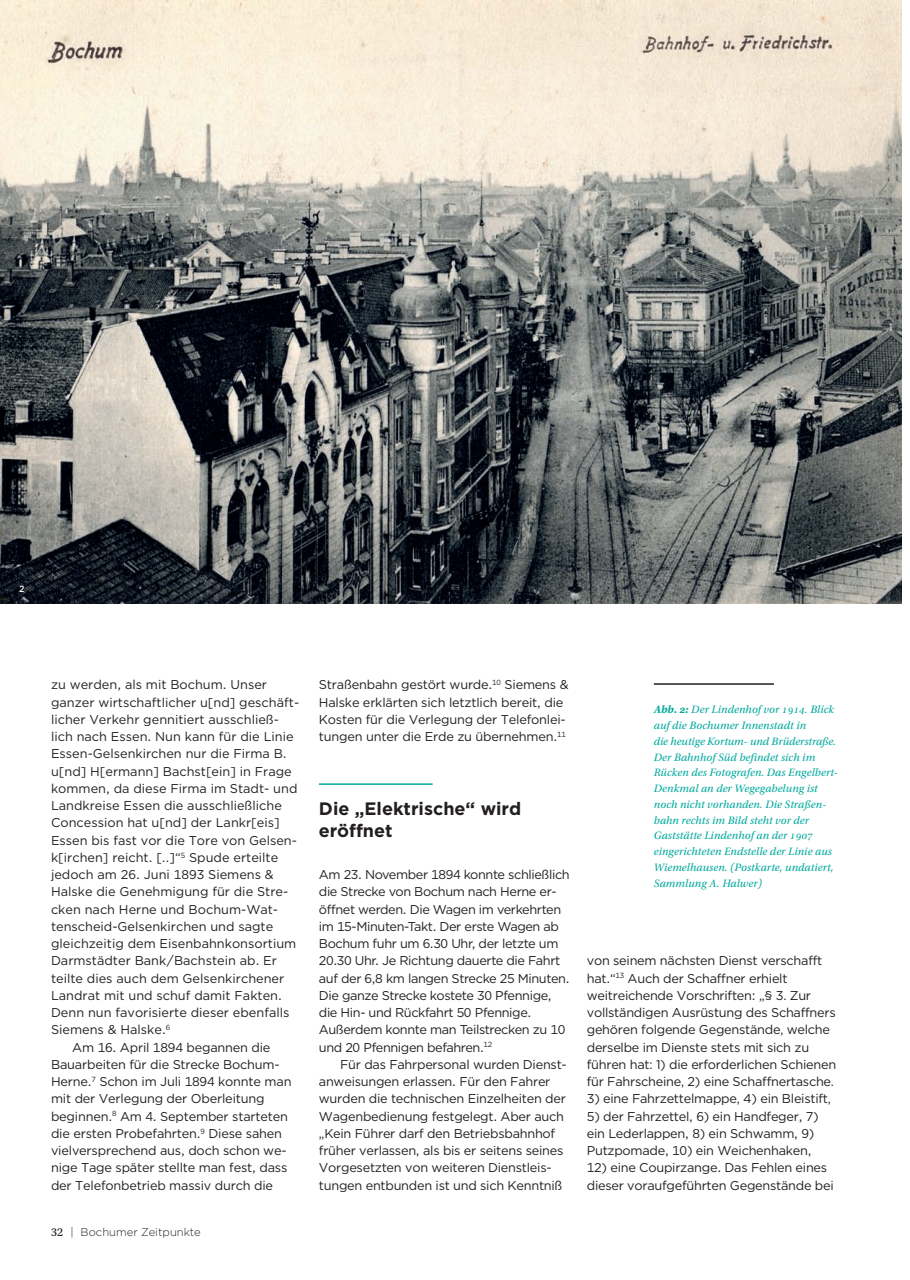
<style>
.page{position:relative;width:910px;height:1280px;background:#fff}
.page>*{position:absolute;margin:0;border:0;box-sizing:border-box;transform-origin:0 0}
.t1{font:700 18px/22.5px "Gotham";color:#231f20}
.t2{font:12.75px/17.2px "Gotham";letter-spacing:-.02em;color:#231f20}
.t3{font:12.75px "Gotham";color:#231f20}
.t4{font:italic 11.25px/15.8px "Utopia Std";letter-spacing:.01em;color:#00a99d}
.t5{font:300 11.25px "Gotham";color:#231f20}
.t6{font:500 9px "Gotham";color:#fff}
.s1{font-family:"Utopia Std Capt";font-weight:400;font-size:12px}
.s2{font-weight:700}
</style>
<div class="page">
<hr style="left:319px;top:783px;width:114px;height:2px;background:#00a99d">
<img style="left:0;top:0;width:901px;height:603px">
<hr style="left:654px;top:683px;width:120px;height:2px;background:#231f20">
<p class="t6" style="left:19px;top:583px;width:7px">2</p>
<p class="t3" style="left:51px;top:677px;width:218px">zu werden, als mit Bochum. Unser</p>
<p class="t3" style="left:51px;top:694px;width:250px">ganzer wirtschaftlicher u[nd] geschäft-</p>
<p class="t3" style="left:51px;top:711px;width:229px">licher Verkehr gennitiert ausschließ-</p>
<p class="t3" style="left:51px;top:728px;width:244px">lich nach Essen. Nun kann für die Linie</p>
<p class="t3" style="left:51px;top:746px;width:237px">Essen-Gelsenkirchen nur die Firma B.</p>
<p class="t3" style="left:51px;top:763px;width:242px">u[nd] H[ermann] Bachst[ein] in Frage</p>
<p class="t3" style="left:51px;top:780px;width:248px">kommen, da diese Firma im Stadt- und</p>
<p class="t3" style="left:51px;top:797px;width:232px">Landkreise Essen die ausschließliche</p>
<p class="t3" style="left:51px;top:815px;width:230px">Concession hat u[nd] der Lankr[eis]</p>
<p class="t3" style="left:51px;top:832px;width:247px">Essen bis fast vor die Tore von Gelsen-</p>
<p class="t3" style="left:51px;top:849px;width:229px">k[irchen] reicht. […]“<sup>5</sup> Spude erteilte</p>
<p class="t3" style="left:51px;top:866px;width:224px">jedoch am 26. Juni 1893 Siemens &amp;</p>
<p class="t3" style="left:51px;top:884px;width:239px">Halske die Genehmigung für die Stre-</p>
<p class="t3" style="left:51px;top:901px;width:229px">cken nach Herne und Bochum-Wat-</p>
<p class="t3" style="left:51px;top:918px;width:224px">tenscheid-Gelsenkirchen und sagte</p>
<p class="t3" style="left:51px;top:935px;width:247px">gleichzeitig dem Eisenbahnkonsortium</p>
<p class="t3" style="left:51px;top:953px;width:227px">Darmstädter Bank/Bachstein ab. Er</p>
<p class="t3" style="left:51px;top:970px;width:235px">teilte dies auch dem Gelsenkirchener</p>
<p class="t3" style="left:51px;top:987px;width:232px">Landrat mit und schuf damit Fakten.</p>
<p class="t3" style="left:51px;top:1004px;width:240px">Denn nun favorisierte dieser ebenfalls</p>
<p class="t3" style="left:51px;top:1022px;width:121px">Siemens &amp; Halske.<sup>6</sup></p>
<p class="t2" style="left:72px;top:1038px;width:200px">Am 16. April 1894 begannen die</p>
<p class="t2" style="left:51px;top:1055px;width:230px">Bauarbeiten für die Strecke Bochum-</p>
<p class="t2" style="left:51px;top:1073px;width:242px">Herne.<sup>7</sup> Schon im Juli 1894 konnte man</p>
<p class="t2" style="left:51px;top:1090px;width:215px">mit der Verlegung der Oberleitung</p>
<p class="t2" style="left:51px;top:1107px;width:238px">beginnen.<sup>8</sup> Am 4. September starteten</p>
<p class="t2" style="left:51px;top:1124px;width:233px">die ersten Probefahrten.<sup>9</sup> Diese sahen</p>
<p class="t2" style="left:51px;top:1142px;width:237px">vielversprechend aus, doch schon we-</p>
<p class="t2" style="left:51px;top:1159px;width:238px">nige Tage später stellte man fest, dass</p>
<p class="t2" style="left:51px;top:1176px;width:224px">der Telefonbetrieb massiv durch die</p>
<p class="t5" style="left:51px;top:1225px;width:151px"><span class="s1">32</span> | Bochumer Zeitpunkte</p>
<p class="t2" style="left:319px;top:676px;width:251px">Straßenbahn gestört wurde.<sup>10</sup> Siemens &amp; Halske erklärten sich letztlich bereit, die Kosten für die Verlegung der Telefonlei&shy;tungen unter die Erde zu übernehmen.<sup>11</sup></p>
<h1 class="t1" style="left:319px;top:797px;width:204px">Die „Elektrische“ wird eröffnet</h1>
<p class="t2" style="left:319px;top:866px;width:252px">Am 23. November 1894 konnte schließlich die Strecke von Bochum nach Herne er&shy;öffnet werden. Die Wagen im verkehrten im 15-Minuten-Takt. Der erste Wagen ab Bochum fuhr um 6.30 Uhr, der letzte um 20.30 Uhr. Je Richtung dauerte die Fahrt auf der 6,8 km langen Strecke 25 Minuten.<br>Die ganze Strecke kostete 30 Pfennige, die Hin- und Rückfahrt 50 Pfennige.<br>Außerdem konnte man Teilstrecken zu 10 und 20 Pfennigen befahren.<sup>12</sup></p>
<p class="t2" style="left:319px;top:1055px;width:249px;text-indent:21px">Für das Fahrpersonal wurden Dienst&shy;anweisungen erlassen. Für den Fahrer wurden die technischen Einzelheiten der Wagenbedienung festgelegt. Aber auch „Kein Führer darf den Betriebsbahnhof früher verlassen, als bis er seitens seines Vorgesetzten von weiteren Dienstleis&shy;tungen entbunden ist und sich Kenntniß</p>
<p class="t4" style="left:654px;top:702px;width:185px"><span class="s2">Abb. 2:</span> Der Lindenhof vor 1914. Blick auf die Bochumer Innenstadt in<br>die heutige Kortum- und Brüderstraße.<br>Der Bahnhof Süd befindet sich im Rücken des Fotografen. Das Engelbert-Denkmal an der Wegegabelung ist noch nicht vorhanden. Die Straßen&shy;bahn rechts im Bild steht vor der Gaststätte Lindenhof an der 1907 eingerichteten Endstelle der Linie aus Wiemelhausen. (Postkarte, undatiert, Sammlung A. Halwer)</p>
<p class="t2" style="left:587px;top:952px;width:251px">von seinem nächsten Dienst verschafft hat.“<sup>13</sup> Auch der Schaffner erhielt weitreichende Vorschriften: „§ 3. Zur vollständigen Ausrüstung des Schaffners gehören folgende Gegenstände, welche derselbe im Dienste stets mit sich zu führen hat: 1) die erforderlichen Schienen für Fahrscheine, 2) eine Schaffnertasche.</p>
<p class="t2" style="left:587px;top:1090px;width:246px">3) eine Fahrzettelmappe, 4) ein Bleistift,</p>
<p class="t2" style="left:587px;top:1107px;width:233px">5) der Fahrzettel, 6) ein Handfeger, 7) ein Lederlappen, 8) ein Schwamm, 9)<br>Putzpomade, 10) ein Weichenhaken,</p>
<p class="t2" style="left:587px;top:1159px;width:248px">12) eine Coupirzange. Das Fehlen eines dieser voraufgeführten Gegenstände bei</p>
</div>
